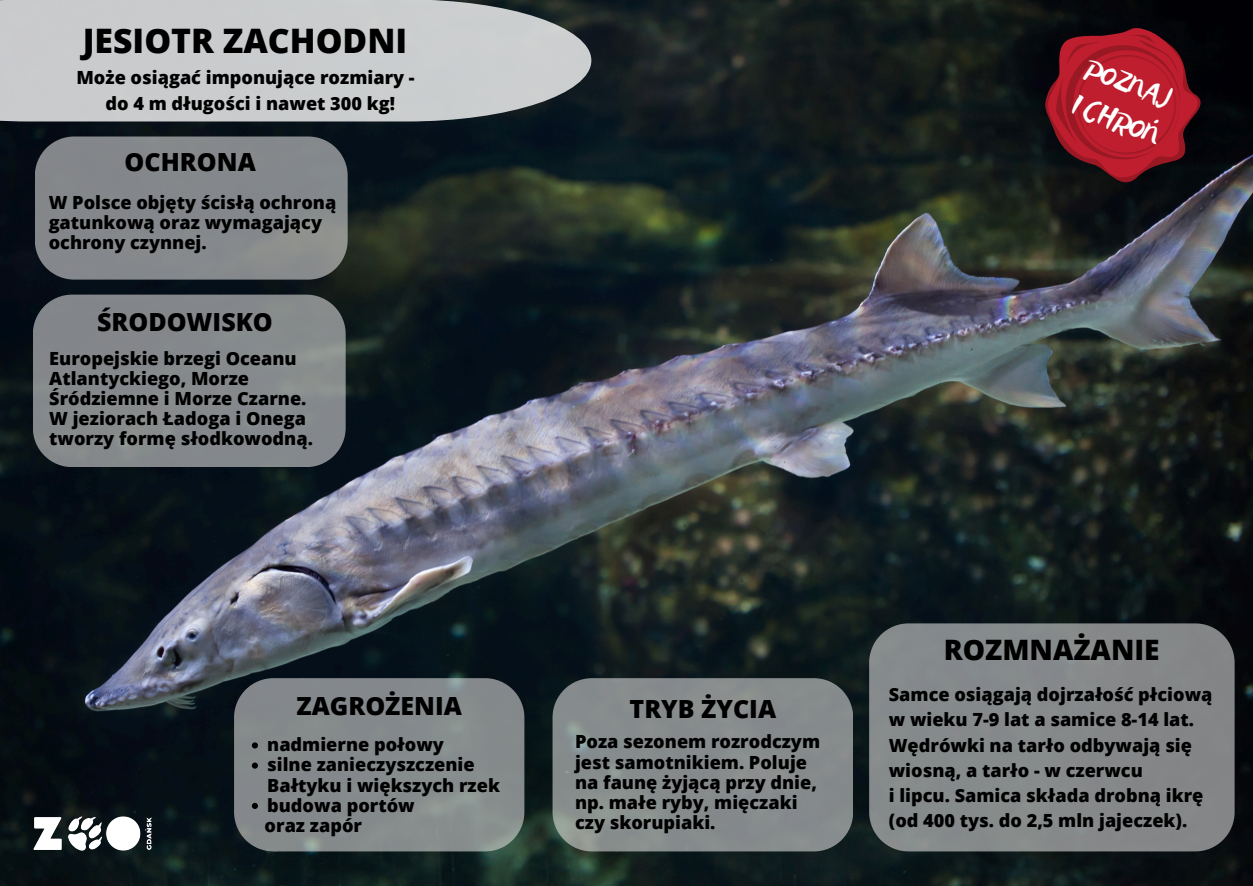
<style>
.page{position:relative;width:1253px;height:886px;background:#fff}
.page>*{position:absolute;margin:0;border:0;box-sizing:border-box;transform-origin:0 0}
.t1{font:800 33.75px "Open Sans";color:#000}
.t2{font:800 28.12px "Open Sans";color:#000}
.t3{font:27.62px/38.6px "Beach Resort";color:#fff}
.t4{font:800 25px "Open Sans";color:#000}
.t5{font:800 18.12px/20.1px "Open Sans";color:#000}
</style>
<div class="page">
<img style="left:0;top:0;width:1252px;height:886px">
<div style="left:0;top:0;width:591px;height:121px;background:#caccce"></div>
<img style="left:0;top:782px;width:186px;height:103px">
<svg style="left:35px;top:136px;width:312px;height:144px;background:#808487"></svg>
<svg style="left:1037px;top:20px;width:183px;height:180px;background:#63141d"></svg>
<svg style="left:552px;top:678px;width:301px;height:173px;background:#84898a"></svg>
<svg style="left:234px;top:678px;width:290px;height:173px;background:#828789"></svg>
<div style="left:869px;top:623px;width:365px;height:228px;background:#85898a"></div>
<div style="left:33px;top:295px;width:313px;height:172px;background:#84888c"></div>
<svg style="left:252px;top:742px;width:6px;height:6px"></svg>
<svg style="left:252px;top:763px;width:6px;height:6px"></svg>
<svg style="left:252px;top:803px;width:6px;height:6px"></svg>
<h5 class="t1" style="left:83px;top:17px;width:326px">JESIOTR ZACHODNI</h5>
<h5 class="t5" style="left:76px;top:65px;width:340px;line-height:25.3px;text-align:center">Może osiągać imponujące rozmiary - do 4 m długości i nawet 300 kg!</h5>
<h5 class="t4" style="left:125px;top:145px;width:133px">OCHRONA</h5>
<p class="t5" style="left:49px;top:192px;width:289px">W Polsce objęty ścisłą ochroną gatunkową oraz wymagający ochrony czynnej.</p>
<h2 class="t4" style="left:97px;top:304px;width:177px">ŚRODOWISKO</h2>
<h4 class="t5" style="left:49px;top:347px;width:265px">Europejskie brzegi Oceanu<br>Atlantyckiego, Morze<br>Śródziemne i Morze Czarne.<br>W jeziorach Ładoga i Onega tworzy formę słodkowodną.</h4>
<h4 class="t3" style="left:1092px;top:51px;width:95px;rotate:21deg">POZNAJ<br>I CHROŃ</h4>
<h3 class="t4" style="left:296px;top:688px;width:167px">ZAGROŻENIA</h3>
<h4 class="t4" style="left:629px;top:691px;width:148px">TRYB ŻYCIA</h4>
<p class="t5" style="left:267px;top:734px;width:178px">nadmierne połowy</p>
<p class="t5" style="left:267px;top:754px;width:234px">silne zanieczyszczenie<br>Bałtyku i większych rzek</p>
<p class="t5" style="left:267px;top:795px;width:149px">budowa portów</p>
<h5 class="t5" style="left:265px;top:815px;width:99px">oraz zapór</h5>
<h4 class="t5" style="left:575px;top:731px;width:246px">Poza sezonem rozrodczym jest samotnikiem. Poluje na faunę żyjącą przy dnie, np. małe ryby, mięczaki czy skorupiaki.</h4>
<h3 class="t2" style="left:943px;top:629px;width:217px">ROZMNAŻANIE</h3>
<h5 class="t5" style="left:888px;top:681px;width:325px;line-height:25.3px">Samce osiągają dojrzałość płciową w wieku 7-9 lat a samice 8-14 lat.<br>Wędrówki na tarło odbywają się wiosną, a tarło - w czerwcu<br>i lipcu. Samica składa drobną ikrę (od 400 tys. do 2,5 mln jajeczek).</h5>
</div>
